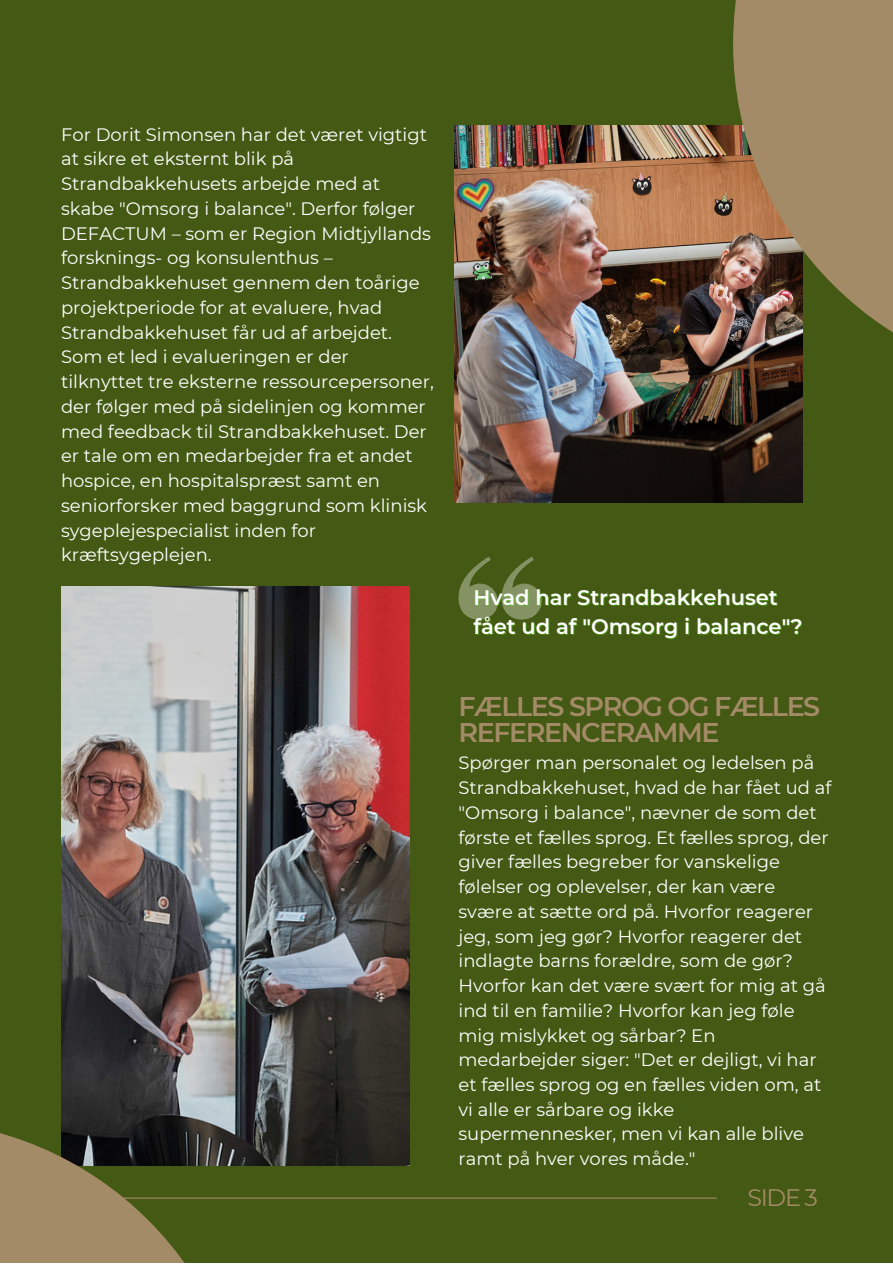
<style>
.page{position:relative;width:893px;height:1264px;background:#fff}
.page>*{position:absolute;margin:0;border:0;box-sizing:border-box;transform-origin:0 0}
.t1{font:600 27px/25.8px "Montserrat";letter-spacing:-.055em;color:#a48b67}
.t2{font:23.85px "Montserrat";color:#a48b67}
.t3{font:600 21px/29.2px "Montserrat";color:#fff}
.t4{font:18px/24.8px "Montserrat";color:#fff}
</style>
<div class="page">
<div style="left:0;top:0;width:892px;height:1262px;background:#445913"></div>
<img style="left:61px;top:586px;width:348px;height:579px">
<img style="left:454px;top:126px;width:348px;height:376px">
<svg style="left:733px;top:0;width:159px;height:384px;background:#8d7854"></svg>
<hr style="left:57px;top:1197px;width:659px;height:1px;background:#a48b67">
<svg style="left:0;top:1120px;width:248px;height:142px"></svg>
<svg style="left:458px;top:556px;width:83px;height:63px"></svg>
<p class="t4" style="left:61px;top:122px;width:374px">For Dorit Simonsen har det været vigtigt at sikre et eksternt blik på Strandbakkehusets arbejde med at skabe "Omsorg i balance". Derfor følger DEFACTUM – som er Region Midtjyllands forsknings- og konsulenthus – Strandbakkehuset gennem den toårige projektperiode for at evaluere, hvad Strandbakkehuset får ud af arbejdet.<br>Som et led i evalueringen er der tilknyttet tre eksterne ressourcepersoner, der følger med på sidelinjen og kommer med feedback til Strandbakkehuset. Der er tale om en medarbejder fra et andet hospice, en hospitalspræst samt en seniorforsker med baggrund som klinisk sygeplejespecialist inden for kræftsygeplejen.</p>
<p class="t3" style="left:473px;top:582px;width:330px">Hvad har Strandbakkehuset fået ud af "Omsorg i balance"?</p>
<h1 class="t1" style="left:458px;top:693px;width:363px">FÆLLES SPROG OG FÆLLES<br>REFERENCERAMME</h1>
<p class="t4" style="left:458px;top:750px;width:374px">Spørger man personalet og ledelsen på Strandbakkehuset, hvad de har fået ud af "Omsorg i balance", nævner de som det første et fælles sprog. Et fælles sprog, der giver fælles begreber for vanskelige følelser og oplevelser, der kan være svære at sætte ord på. Hvorfor reagerer jeg, som jeg gør? Hvorfor reagerer det indlagte barns forældre, som de gør?<br>Hvorfor kan det være svært for mig at gå ind til en familie? Hvorfor kan jeg føle mig mislykket og sårbar? En medarbejder siger: "Det er dejligt, vi har et fælles sprog og en fælles viden om, at vi alle er sårbare og ikke supermennesker, men vi kan alle blive ramt på hver vores måde."</p>
<h2 class="t2" style="left:747px;top:1182px;width:72px">SIDE 3</h2>
</div>
